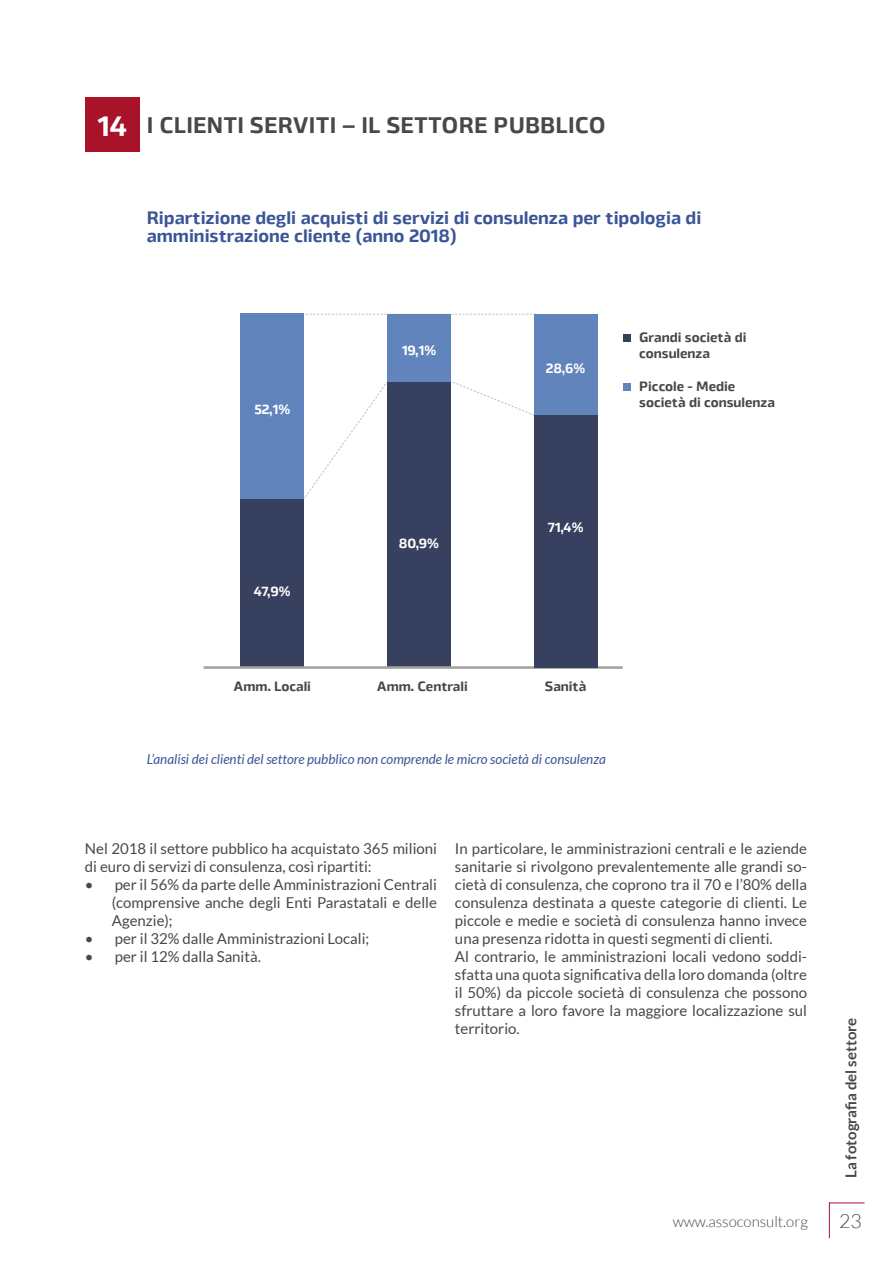
<style>
.page{position:relative;width:893px;height:1263px;background:#fff}
.page>*{position:absolute;margin:0;border:0;box-sizing:border-box;transform-origin:0 0}
.t1{font:700 22.5px "Byker";letter-spacing:.01em;color:#484848}
.t2{font:300 19.5px "Lato";color:#484848}
.t3{font:700 18px/18px "Byker";color:#3a5697}
.t4{font:15px/18px "Lato";color:#484848}
.t5{font:700 15px "Lato";color:#484848}
.t6{font:300 15px "Lato";color:#484848}
.t7{font:700 13.5px/16.2px "Byker";color:#484848}
.t8{font:italic 13.5px "Lato";color:#3a5697}
.t9{font:700 13.5px "Byker";color:#fff}
.s1{font-size:28.5px;color:#fff}
</style>
<div class="page">
<svg style="left:304px;top:314px;width:230px;height:1px"></svg>
<svg style="left:304px;top:381px;width:83px;height:118px"></svg>
<svg style="left:451px;top:381px;width:83px;height:35px"></svg>
<div style="left:623px;top:334px;width:7px;height:8px;background:#38405f"></div>
<div style="left:623px;top:383px;width:7px;height:8px;background:#6184bd"></div>
<div style="left:85px;top:98px;width:54px;height:54px;background:#a9132a"></div>
<div style="left:240px;top:314px;width:64px;height:187px;background:#6184bd"></div>
<div style="left:240px;top:499px;width:64px;height:168px;background:#38405f"></div>
<div style="left:387px;top:314px;width:64px;height:71px;background:#6184bd"></div>
<div style="left:387px;top:382px;width:64px;height:285px;background:#38405f"></div>
<hr style="left:204px;top:666px;width:419px;height:3px;background:#a3a3a3">
<div style="left:534px;top:314px;width:63px;height:107px;background:#6184bd"></div>
<div style="left:534px;top:415px;width:63px;height:252px;background:#38405f"></div>
<svg style="left:829px;top:1202px;width:36px;height:37px"></svg>
<h1 class="t1" style="left:97px;top:107px;width:510px"><span class="s1">14</span> I CLIENTI SERVITI – IL SETTORE PUBBLICO</h1>
<p class="t3" style="left:147px;top:207px;width:556px">Ripartizione degli acquisti di servizi di consulenza per tipologia di amministrazione cliente (anno 2018)</p>
<p class="t9" style="left:254px;top:398px;width:37px">52,1%</p>
<p class="t9" style="left:402px;top:339px;width:36px">19,1%</p>
<p class="t9" style="left:546px;top:357px;width:41px">28,6%</p>
<p class="t7" style="left:639px;top:328px;width:109px">Grandi società di consulenza</p>
<p class="t7" style="left:639px;top:377px;width:137px">Piccole - Medie società di consulenza</p>
<p class="t9" style="left:254px;top:580px;width:38px">47,9%</p>
<p class="t7" style="left:234px;top:677px;width:79px">Amm. Locali</p>
<p class="t9" style="left:399px;top:532px;width:42px">80,9%</p>
<p class="t7" style="left:377px;top:677px;width:92px">Amm. Centrali</p>
<p class="t9" style="left:548px;top:516px;width:37px">71,4%</p>
<p class="t7" style="left:545px;top:677px;width:43px">Sanità</p>
<p class="t8" style="left:147px;top:751px;width:461px">L’analisi dei clienti del settore pubblico non comprende le micro società di consulenza</p>
<p class="t4" style="left:85px;top:839px;width:354px">Nel 2018 il settore pubblico ha acquistato 365 milioni di euro di servizi di consulenza, così ripartiti:</p>
<p class="t4" style="left:112px;top:875px;width:327px;text-align:justify;text-indent:-27px">• per il 56% da parte delle Amministrazioni Centrali (comprensive anche degli Enti Parastatali e delle Agenzie);</p>
<p class="t4" style="left:85px;top:929px;width:286px">• per il 32% dalle Amministrazioni Locali;</p>
<p class="t4" style="left:85px;top:947px;width:176px">• per il 12% dalla Sanità.</p>
<p class="t4" style="left:455px;top:839px;width:354px">In particolare, le amministrazioni centrali e le aziende sanitarie si rivolgono prevalentemente alle grandi so&shy;cietà di consulenza, che coprono tra il 70 e l’80% della consulenza destinata a queste categorie di clienti. Le piccole e medie e società di consulenza hanno invece una presenza ridotta in questi segmenti di clienti.<br>Al contrario, le amministrazioni locali vedono soddi&shy;sfatta una quota significativa della loro domanda (oltre il 50%) da piccole società di consulenza che possono sfruttare a loro favore la maggiore localizzazione sul territorio.</p>
<p class="t6" style="left:673px;top:1213px;width:137px">www.assoconsult.org</p>
<p class="t5" style="left:842px;top:1178px;width:162px;rotate:-90deg">La fotografia del settore</p>
<h2 class="t2" style="left:839px;top:1211px;width:24px">23</h2>
</div>
